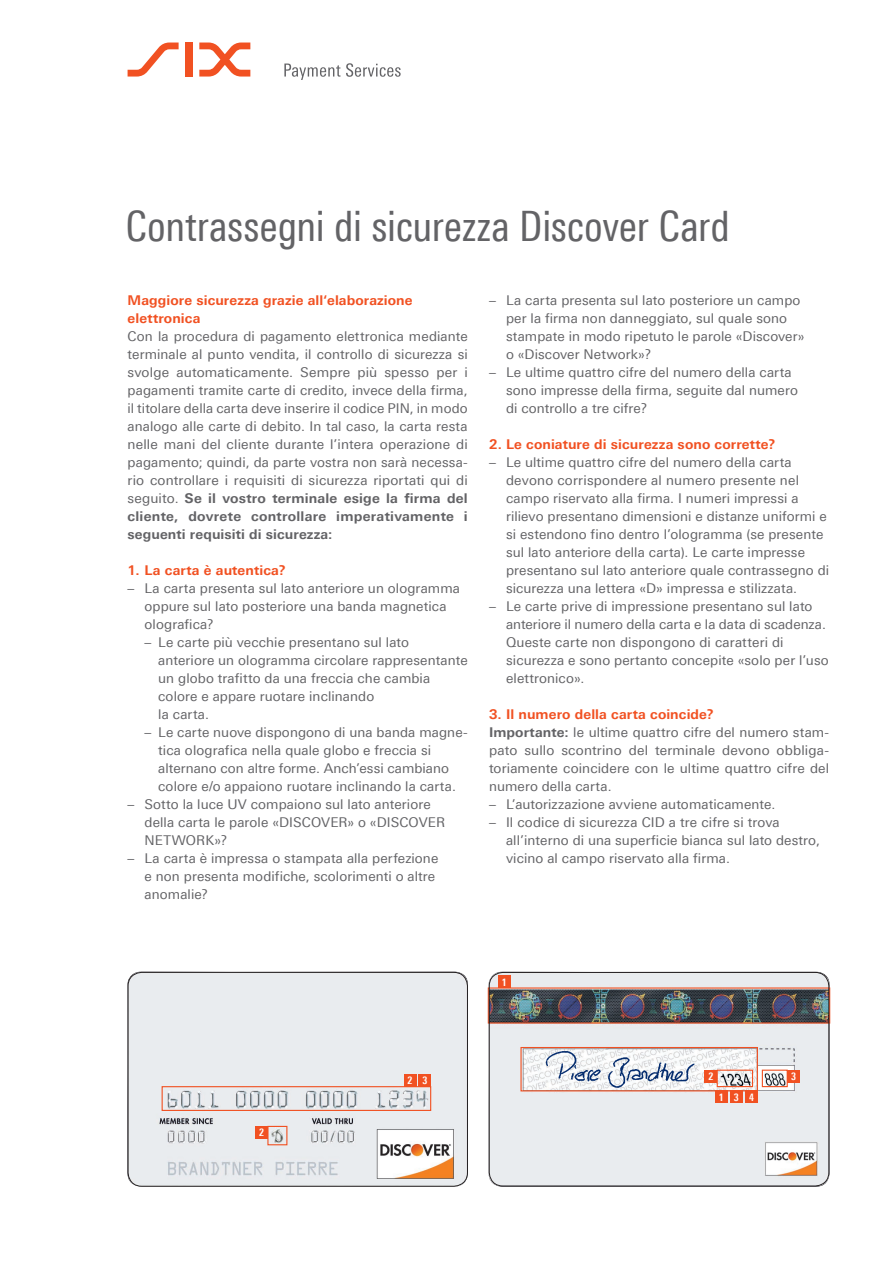
<style>
.page{position:relative;width:893px;height:1263px;background:#fff}
.page>*{position:absolute;margin:0;border:0;box-sizing:border-box;transform-origin:0 0}
.t1{font:42px "Linotype Univers 420 Cn";letter-spacing:-.005em;color:#636366}
.t2{font:13.5px/18px "Linotype Univers 430";letter-spacing:.01em;color:#636366}
.t3{font:700 13.5px/18px "Linotype Univers 630";letter-spacing:.01em;color:#f15122}
.t4{font:700 13.5px/18px "Linotype Univers 630";letter-spacing:.01em;color:#636366;text-align:justify}
.t5{font:700 10.5px "Linotype Univers 620 Cn";color:#fff}
.s1{font-family:"Linotype Univers 430";font-weight:400}
.s2{font-family:"Linotype Univers 630";font-weight:700}
</style>
<div class="page">
<svg style="left:128px;top:43px;width:51px;height:34px"></svg>
<div style="left:185px;top:43px;width:8px;height:34px;background:#f15122"></div>
<svg style="left:199px;top:43px;width:51px;height:34px"></svg>
<svg style="left:284px;top:63px;width:117px;height:17px"></svg>
<img style="left:127px;top:971px;width:341px;height:216px">
<div style="left:267px;top:1126px;width:20px;height:19px;border:1px solid #f15122"></div>
<div style="left:162px;top:1086px;width:269px;height:25px;border:1px solid #f15122"></div>
<div style="left:255px;top:1126px;width:13px;height:12px;background:#f15122"></div>
<div style="left:404px;top:1074px;width:12px;height:13px;background:#f15122"></div>
<div style="left:418px;top:1074px;width:13px;height:13px;background:#f15122"></div>
<div style="left:128px;top:972px;width:340px;height:214px;border:1px solid #231f20;border-radius:14px"></div>
<img style="left:489px;top:972px;width:340px;height:215px">
<div style="left:520px;top:1047px;width:238px;height:44px;border:1px solid #f15122"></div>
<div style="left:717px;top:1069px;width:36px;height:18px;border:1px solid #f15122"></div>
<div style="left:762px;top:1069px;width:26px;height:18px;border:1px solid #f15122"></div>
<img style="left:541px;top:1045px;width:160px;height:49px">
<div style="left:498px;top:975px;width:13px;height:13px;background:#f15122"></div>
<div style="left:715px;top:1090px;width:12px;height:13px;background:#f15122"></div>
<div style="left:705px;top:1070px;width:12px;height:12px;background:#f15122"></div>
<div style="left:730px;top:1090px;width:13px;height:13px;background:#f15122"></div>
<div style="left:787px;top:1070px;width:13px;height:12px;background:#f15122"></div>
<div style="left:745px;top:1090px;width:13px;height:13px;background:#f15122"></div>
<div style="left:489px;top:972px;width:340px;height:214px;border:1px solid #231f20;border-radius:14px"></div>
<h1 class="t1" style="left:125px;top:201px;width:606px">Contrassegni di sicurezza Discover Card</h1>
<p class="t3" style="left:128px;top:291px;width:287px">Maggiore sicurezza grazie all‘elaborazione elettronica</p>
<p class="t2" style="left:128px;top:327px;width:342px;text-align:justify">Con la procedura di pagamento elettronica mediante terminale al punto vendita, il controllo di sicurezza si svolge automaticamente. Sempre più spesso per i pagamenti tramite carte di credito, invece della firma, il titolare della carta deve inserire il codice PIN, in modo analogo alle carte di debito. In tal caso, la carta resta nelle mani del cliente durante l’intera operazione di pagamento; quindi, da parte vostra non sarà necessa&shy;rio controllare i requisiti di sicurezza riportati qui di</p>
<p class="t4" style="left:128px;top:489px;width:342px"><span class="s1">seguito.</span> Se il vostro terminale esige la firma del cliente, dovrete controllare imperativamente i seguenti requisiti di sicurezza:</p>
<p class="t3" style="left:128px;top:561px;width:160px">1. La carta è autentica?</p>
<p class="t2" style="left:145px;top:579px;width:317px;text-indent:-17px">– La carta presenta sul lato anteriore un ologramma oppure sul lato posteriore una banda magnetica olografica?</p>
<p class="t2" style="left:158px;top:633px;width:311px;text-indent:-14px">– Le carte più vecchie presentano sul lato anteriore un ologramma circolare rappresentante un globo trafitto da una freccia che cambia colore e appare ruotare inclinando<br>la carta.</p>
<p class="t2" style="left:158px;top:723px;width:311px;text-indent:-14px">– Le carte nuove dispongono di una banda magne&shy;tica olografica nella quale globo e freccia si alternano con altre forme. Anch’essi cambiano colore e/o appaiono ruotare inclinando la carta.</p>
<p class="t2" style="left:145px;top:795px;width:302px;text-indent:-17px">– Sotto la luce UV compaiono sul lato anteriore della carta le parole «DISCOVER» o «DISCOVER<br>NETWORK»?</p>
<p class="t2" style="left:145px;top:849px;width:295px;text-indent:-17px">– La carta è impressa o stampata alla perfezione e non presenta modifiche, scolorimenti o altre anomalie?</p>
<p class="t2" style="left:506px;top:291px;width:300px;text-indent:-17px">– La carta presenta sul lato posteriore un campo per la firma non danneggiato, sul quale sono stampate in modo ripetuto le parole «Discover» o «Discover Network»?</p>
<p class="t2" style="left:506px;top:363px;width:293px;text-indent:-17px">– Le ultime quattro cifre del numero della carta sono impresse della firma, seguite dal numero di controllo a tre cifre?</p>
<p class="t3" style="left:489px;top:435px;width:288px">2. Le coniature di sicurezza sono corrette?</p>
<p class="t2" style="left:506px;top:453px;width:325px;text-indent:-17px">– Le ultime quattro cifre del numero della carta devono corrispondere al numero presente nel campo riservato alla firma. I numeri impressi a rilievo presentano dimensioni e distanze uniformi e si estendono fino dentro l’ologramma (se presente sul lato anteriore della carta). Le carte impresse presentano sul lato anteriore quale contrassegno di sicurezza una lettera «D» impressa e stilizzata.</p>
<p class="t2" style="left:506px;top:597px;width:324px;text-indent:-17px">– Le carte prive di impressione presentano sul lato anteriore il numero della carta e la data di scadenza.<br>Queste carte non dispongono di caratteri di sicurezza e sono pertanto concepite «solo per l’uso elettronico».</p>
<p class="t3" style="left:489px;top:705px;width:226px">3. Il numero della carta coincide?</p>
<p class="t2" style="left:489px;top:723px;width:342px;text-align:justify"><span class="s2">Importante:</span> le ultime quattro cifre del numero stam&shy;pato sullo scontrino del terminale devono obbliga&shy;toriamente coincidere con le ultime quattro cifre del numero della carta.</p>
<p class="t2" style="left:489px;top:795px;width:288px">– L’autorizzazione avviene automaticamente.</p>
<p class="t2" style="left:506px;top:813px;width:315px;text-indent:-17px">– Il codice di sicurezza CID a tre cifre si trova all’interno di una superficie bianca sul lato destro, vicino al campo riservato alla firma.</p>
<p class="t5" style="left:502px;top:976px;width:6px">1</p>
<p class="t5" style="left:259px;top:1126px;width:6px">2</p>
<p class="t5" style="left:408px;top:1074px;width:21px">2 3</p>
<p class="t5" style="left:708px;top:1070px;width:6px">2</p>
<p class="t5" style="left:719px;top:1091px;width:6px">1</p>
<p class="t5" style="left:734px;top:1091px;width:6px">3</p>
<p class="t5" style="left:749px;top:1091px;width:6px">4</p>
<p class="t5" style="left:791px;top:1070px;width:6px">3</p>
</div>
